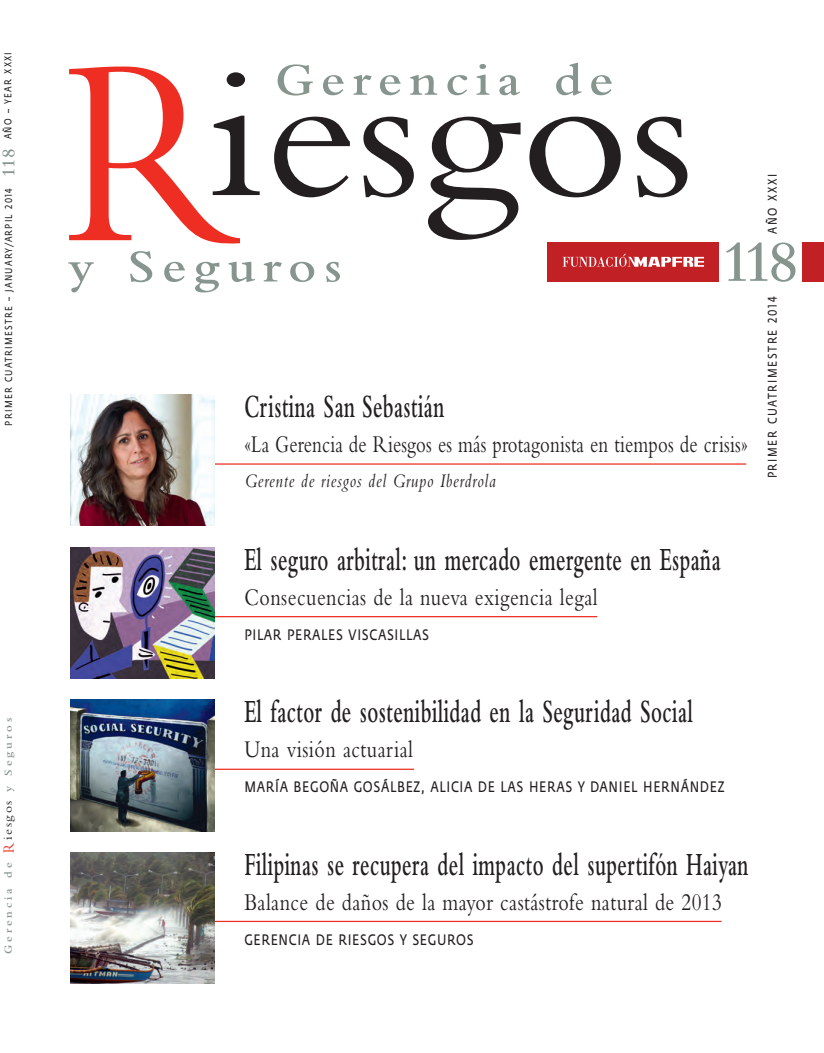
<style>
.page{position:relative;width:824px;height:1053px;background:#fff}
.page>*{position:absolute;margin:0;border:0;box-sizing:border-box;transform-origin:0 0}
.t1{font:192.5px "Bembo";color:#231f20;scale:1.1 1}
.t2{font:600 60px "Bembo";color:#86958d}
.t3{font:600 47.5px "Bembo";letter-spacing:.14em;color:#86958d;scale:1.1 1}
.t4{font:600 33.75px "Bembo";letter-spacing:.025em;color:#231f20;scale:.6 1}
.t5{font:25px "Bembo";letter-spacing:.025em;color:#231f20;scale:.8 1}
.t6{font:25px "Bembo";letter-spacing:.025em;color:#231f20;scale:.75 1}
.t7{font:italic 20px "Bembo";letter-spacing:.05em;color:#231f20;scale:.8 1}
.t8{font:600 18.75px "Bembo";color:#86958d}
.t9{font:16.25px "Bembo";color:#ee2e22;scale:.8 1}
.t10{font:15px "Fedra Sans";letter-spacing:.06em;color:#231f20;scale:.8 1}
.t11{font:12.5px "Fedra Sans";letter-spacing:.16em;color:#231f20;scale:.8 1}
.t12{font:12.5px "Bembo";letter-spacing:.12em;color:#231f20;scale:1.1 1}
.t13{font:600 11.25px "Bembo";letter-spacing:.23em;color:#86958d;scale:1.1 1}
.t14{font:10px "Fedra Sans";letter-spacing:.16em;color:#231f20;scale:.8 1}
.s1{font-size:275px;color:#ee2e22}
</style>
<div class="page">
<hr style="left:189px;top:463px;width:557px;height:1px;background:#ee2e22">
<img style="left:71px;top:394px;width:144px;height:132px">
<hr style="left:189px;top:616px;width:408px;height:1px;background:#ee2e22">
<img style="left:71px;top:547px;width:144px;height:131px">
<hr style="left:189px;top:768px;width:225px;height:1px;background:#ee2e22">
<img style="left:71px;top:699px;width:144px;height:132px">
<hr style="left:189px;top:920px;width:532px;height:1px;background:#ee2e22">
<img style="left:71px;top:852px;width:144px;height:131px">
<div style="left:803px;top:242px;width:21px;height:40px;background:#c12025"></div>
<div style="left:548px;top:242px;width:171px;height:39px;background:#c12025"></div>
<svg style="left:562px;top:254px;width:142px;height:13px"></svg>
<p class="t14" style="left:4px;top:139px;width:111px;rotate:-90deg">AÑO – YEAR XXXI</p>
<p class="t8" style="left:2px;top:177px;width:30px;rotate:-90deg">118</p>
<p class="t14" style="left:4px;top:425px;width:298px;rotate:-90deg">PRIMER CUATRIMESTRE – JANUARY/ARPIL 2014</p>
<p class="t13" style="left:4px;top:791px;width:68px;rotate:-90deg">y Seguros</p>
<p class="t12" style="left:3px;top:840px;width:38px;rotate:-90deg">iesgos</p>
<p class="t9" style="left:3px;top:852px;width:15px;rotate:-90deg">R</p>
<p class="t13" style="left:4px;top:953px;width:84px;rotate:-90deg">Gerencia de</p>
<p class="t3" style="left:275px;top:63px;width:309px">Gerencia de</p>
<p class="t1" style="left:65px;top:69px;width:573px"><span class="s1">R</span>iesgos</p>
<p class="t3" style="left:68px;top:250px;width:250px">y Seguros</p>
<p class="t11" style="left:767px;top:234px;width:76px;rotate:-90deg">AÑO XXXI</p>
<p class="t2" style="left:721px;top:241px;width:79px">118</p>
<p class="t4" style="left:244px;top:395px;width:335px">Cristina San Sebastián</p>
<p class="t6" style="left:244px;top:435px;width:672px">«La Gerencia de Riesgos es más protagonista en tiempos de crisis»</p>
<p class="t7" style="left:244px;top:474px;width:315px">Gerente de riesgos del Grupo Iberdrola</p>
<p class="t11" style="left:767px;top:478px;width:229px;rotate:-90deg">PRIMER CUATRIMESTRE 2014</p>
<p class="t4" style="left:244px;top:547px;width:795px">El seguro arbitral: un mercado emergente en España</p>
<p class="t5" style="left:244px;top:588px;width:443px">Consecuencias de la nueva exigencia legal</p>
<p class="t10" style="left:244px;top:628px;width:232px">PILAR PERALES VISCASILLAS</p>
<p class="t4" style="left:244px;top:700px;width:749px">El factor de sostenibilidad en la Seguridad Social</p>
<p class="t5" style="left:244px;top:741px;width:212px">Una visión actuarial</p>
<p class="t10" style="left:244px;top:780px;width:601px">MARÍA BEGOÑA GOSÁLBEZ, ALICIA DE LAS HERAS Y DANIEL HERNÁNDEZ</p>
<p class="t4" style="left:244px;top:852px;width:842px">Filipinas se recupera del impacto del supertifón Haiyan</p>
<p class="t5" style="left:244px;top:893px;width:598px">Balance de daños de la mayor castástrofe natural de 2013</p>
<p class="t10" style="left:244px;top:932px;width:288px">GERENCIA DE RIESGOS Y SEGUROS</p>
</div>
